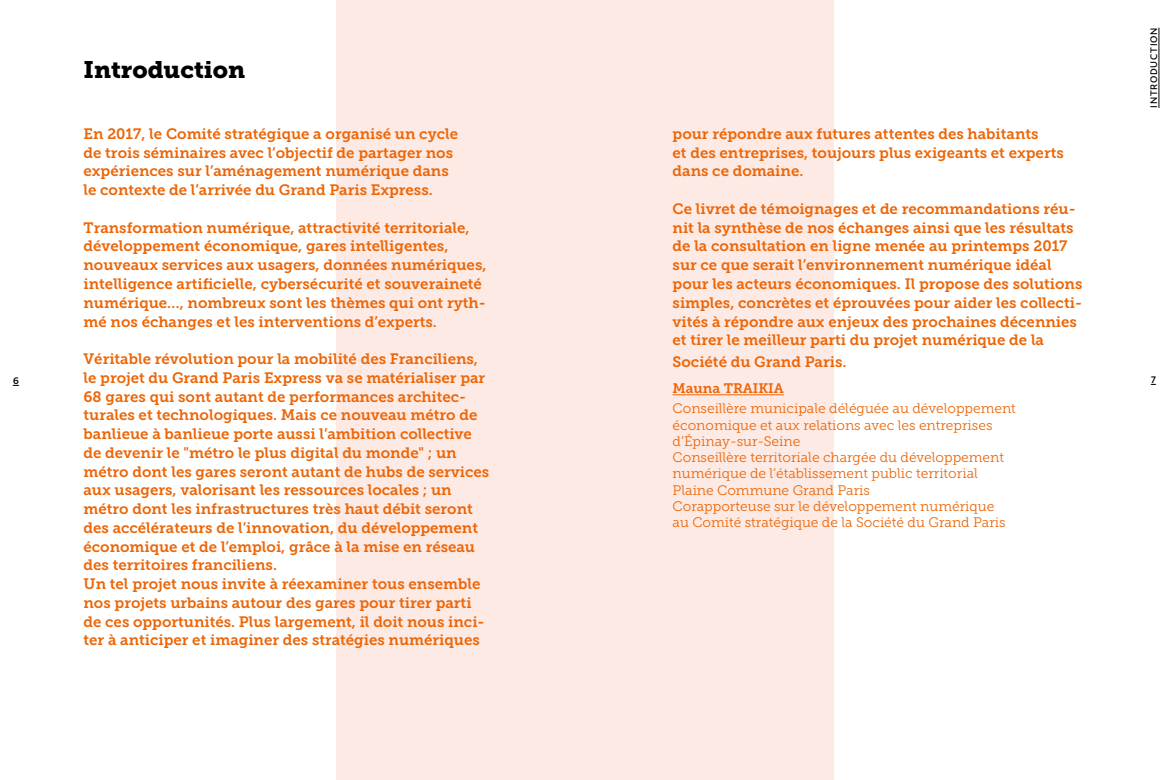
<style>
.page{position:relative;width:1170px;height:780px;background:#fff}
.page>*{position:absolute;margin:0;border:0;box-sizing:border-box;transform-origin:0 0}
.t1{font:23.75px "Museo Slab 900";color:#000}
.t2{font:15px/18.8px "Museo Slab 700";color:#ec6608}
.t3{font:13.75px/16.2px "Museo Slab 300";color:#ec6608}
.t4{font:13.75px "Museo Slab 700";color:#ec6608}
.t5{font:8.75px "Grand Paris";letter-spacing:.09em;color:#000}
.t6{font:500 8.75px "Grand Paris Und";color:#000}
</style>
<div class="page">
<div style="left:336px;top:0;width:497px;height:780px;background:#fdeae4"></div>
<hr style="left:672px;top:394px;width:111px;height:1px;background:#ec6608">
<hr style="left:1158px;top:28px;width:1px;height:80px;background:#000">
<h1 class="t1" style="left:83px;top:56px;width:163px">Introduction</h1>
<p class="t5" style="left:1148px;top:108px;width:82px;rotate:-90deg">INTRODUCTION</p>
<p class="t2" style="left:83px;top:124px;width:376px">En 2017, le Comité stratégique a organisé un cycle de trois séminaires avec l’objectif de partager nos expériences sur l’aménagement numérique dans le contexte de l’arrivée du Grand Paris Express.</p>
<p class="t2" style="left:83px;top:218px;width:404px">Transformation numérique, attractivité territoriale, développement économique, gares intelligentes, nouveaux services aux usagers, données numériques, intelligence artificielle, cybersécurité et souveraineté numérique…, nombreux sont les thèmes qui ont ryth&shy;mé nos échanges et les interventions d’experts.</p>
<p class="t2" style="left:83px;top:349px;width:407px">Véritable révolution pour la mobilité des Franciliens, le projet du Grand Paris Express va se matérialiser par 68 gares qui sont autant de performances architec&shy;turales et technologiques. Mais ce nouveau métro de banlieue à banlieue porte aussi l’ambition collective de devenir le "métro le plus digital du monde" ; un métro dont les gares seront autant de hubs de services aux usagers, valorisant les ressources locales ; un métro dont les infrastructures très haut débit seront des accélérateurs de l’innovation, du développement économique et de l’emploi, grâce à la mise en réseau des territoires franciliens.<br>Un tel projet nous invite à réexaminer tous ensemble nos projets urbains autour des gares pour tirer parti de ces opportunités. Plus largement, il doit nous inci&shy;ter à anticiper et imaginer des stratégies numériques</p>
<p class="t2" style="left:672px;top:124px;width:392px">pour répondre aux futures attentes des habitants<br>et des entreprises, toujours plus exigeants et experts dans ce domaine.</p>
<p class="t2" style="left:672px;top:199px;width:411px">Ce livret de témoignages et de recommandations réu&shy;nit la synthèse de nos échanges ainsi que les résultats de la consultation en ligne menée au printemps 2017 sur ce que serait l’environnement numérique idéal pour les acteurs économiques. Il propose des solutions simples, concrètes et éprouvées pour aider les collecti&shy;vités à répondre aux enjeux des prochaines décennies et tirer le meilleur parti du projet numérique de la</p>
<p class="t2" style="left:672px;top:352px;width:175px">Société du Grand Paris.</p>
<p class="t4" style="left:672px;top:381px;width:113px">Mauna TRAIKIA</p>
<p class="t3" style="left:672px;top:400px;width:345px">Conseillère municipale déléguée au développement économique et aux relations avec les entreprises d’Épinay-sur-Seine<br>Conseillère territoriale chargée du développement numérique de l’établissement public territorial Plaine Commune Grand Paris<br>Corapporteuse sur le développement numérique<br>au Comité stratégique de la Société du Grand Paris</p>
<p class="t6" style="left:13px;top:374px;width:7px">6</p>
<p class="t6" style="left:1151px;top:374px;width:6px">7</p>
</div>
